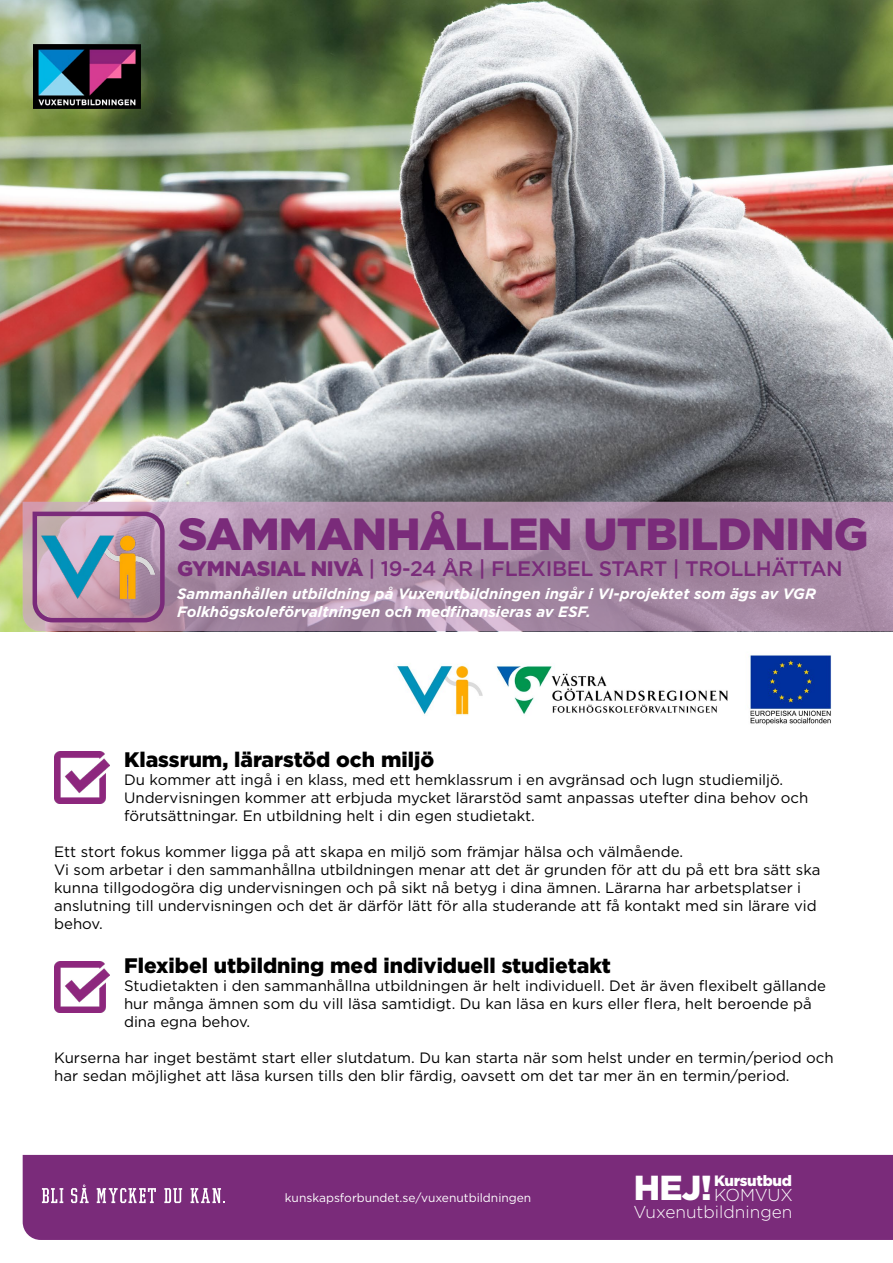
<style>
.page{position:relative;width:893px;height:1263px;background:#fff}
.page>*{position:absolute;margin:0;border:0;box-sizing:border-box;transform-origin:0 0}
.t1{font:900 45px "Gotham";letter-spacing:-.02em;color:#7a2b7a}
.t2{font:900 34.65px "Gotham";color:#fff}
.t3{font:900 21px "Gotham";color:#000}
.t4{font:500 21px "Gotham";letter-spacing:-.02em;color:#7a2b7a}
.t5{font:300 17.25px "Gotham";color:#fff}
.t6{font:15px/18px "Gotham";color:#000}
.t7{font:italic 700 15px/18px "Gotham";color:#fff}
.t8{font:900 15px "Gotham";letter-spacing:-.02em;color:#fff}
.t9{font:12px "Gotham";color:#fff}
.s1{font-weight:900}
</style>
<div class="page">
<img style="left:0;top:0;width:893px;height:631px">
<svg style="left:23px;top:502px;width:870px;height:129px;background:#a98ca6"></svg>
<div style="left:23px;top:1155px;width:870px;height:85px;background:#7a2b7a"></div>
<img style="left:34px;top:44px;width:106px;height:64px">
<svg style="left:42px;top:1188px;width:21px;height:15px"></svg>
<svg style="left:71px;top:1184px;width:18px;height:19px"></svg>
<svg style="left:97px;top:1188px;width:59px;height:15px"></svg>
<svg style="left:164px;top:1188px;width:18px;height:15px"></svg>
<svg style="left:191px;top:1188px;width:34px;height:15px"></svg>
<img style="left:54px;top:961px;width:55px;height:51px">
<svg style="left:30px;top:509px;width:137px;height:116px;background:#ad92a5"></svg>
<img style="left:54px;top:752px;width:55px;height:51px">
<img style="left:397px;top:655px;width:435px;height:70px">
<h1 class="t1" style="left:178px;top:503px;width:692px">SAMMANHÅLLEN UTBILDNING</h1>
<h3 class="t4" style="left:177px;top:555px;width:667px"><span class="s1">GYMNASIAL NIVÅ</span> | 19-24 ÅR | FLEXIBEL START | TROLLHÄTTAN</h3>
<p class="t7" style="left:177px;top:584px;width:640px">Sammanhållen utbildning på Vuxenutbildningen ingår i VI-projektet som ägs av VGR<br>Folkhögskoleförvaltningen och medfinansieras av ESF.</p>
<h3 class="t3" style="left:124px;top:745px;width:312px">Klassrum, lärarstöd och miljö</h3>
<p class="t6" style="left:124px;top:770px;width:686px">Du kommer att ingå i en klass, med ett hemklassrum i en avgränsad och lugn studiemiljö.<br>Undervisningen kommer att erbjuda mycket lärarstöd samt anpassas utefter dina behov och förutsättningar. En utbildning helt i din egen studietakt.</p>
<p class="t6" style="left:54px;top:842px;width:768px">Ett stort fokus kommer ligga på att skapa en miljö som främjar hälsa och välmående.<br>Vi som arbetar i den sammanhållna utbildningen menar att det är grunden för att du på ett bra sätt ska kunna tillgodogöra dig undervisningen och på sikt nå betyg i dina ämnen. Lärarna har arbetsplatser i anslutning till undervisningen och det är därför lätt för alla studerande att få kontakt med sin lärare vid behov.</p>
<h3 class="t3" style="left:124px;top:951px;width:488px">Flexibel utbildning med individuell studietakt</h3>
<p class="t6" style="left:124px;top:976px;width:703px">Studietakten i den sammanhållna utbildningen är helt individuell. Det är även flexibelt gällande hur många ämnen som du vill läsa samtidigt. Du kan läsa en kurs eller flera, helt beroende på dina egna behov.</p>
<p class="t6" style="left:54px;top:1048px;width:781px">Kurserna har inget bestämt start eller slutdatum. Du kan starta när som helst under en termin/period och har sedan möjlighet att läsa kursen tills den blir färdig, oavsett om det tar mer än en termin/period.</p>
<p class="t8" style="left:714px;top:1170px;width:79px">Kursutbud</p>
<h2 class="t2" style="left:634px;top:1164px;width:80px">HEJ!</h2>
<p class="t5" style="left:633px;top:1201px;width:161px">Vuxenutbildningen</p>
<p class="t9" style="left:285px;top:1190px;width:248px">kunskapsforbundet.se/vuxenutbildningen</p>
<p class="t5" style="left:714px;top:1184px;width:80px">KOMVUX</p>
</div>
